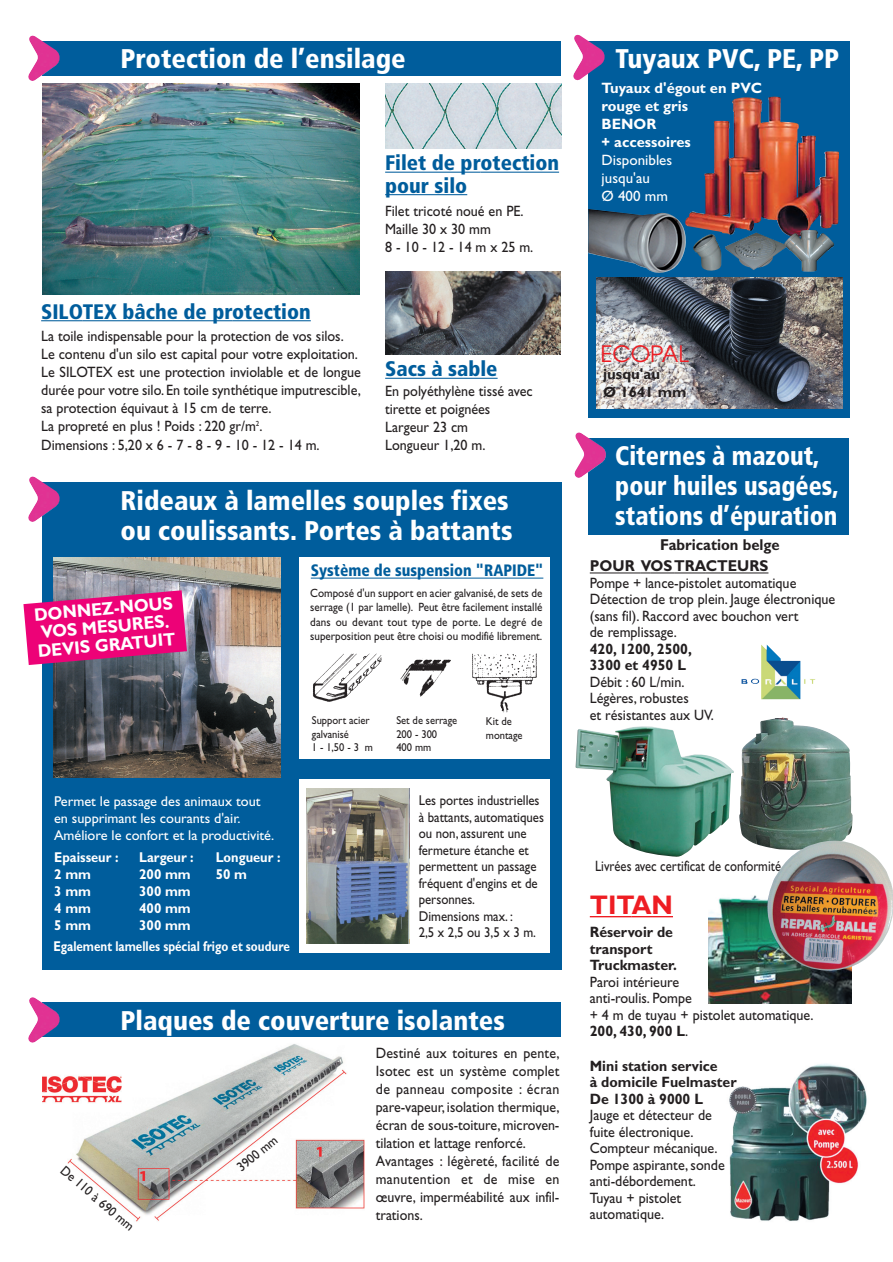
<style>
.page{position:relative;width:893px;height:1262px;background:#fff}
.page>*{position:absolute;margin:0;border:0;box-sizing:border-box;transform-origin:0 0}
.t1{font:900 condensed 27px/30px "Frutiger";color:#fff}
.t2{font:700 27px "Gill Sans";color:#ee1d23;scale:.94 1}
.t3{font:900 condensed 26.7px/30px "Frutiger";color:#fff;scale:.92 1}
.t4{font:22.5px "Avant Garde";color:#ee1d23}
.t5{font:900 condensed 21px/22.5px "Frutiger";color:#005d9c}
.t6{font:700 18.15px/18.1px "Gill Sans";color:#fff;scale:.94 1}
.t7{font:900 condensed 16.5px "Frutiger";color:#005d9c;scale:.95 1}
.t8{font:700 15.75px/21px "Gill Sans";color:#231f20;scale:.94 1}
.t9{font:15px/16.5px "Gill Sans";color:#231f20;scale:.94 1}
.t10{font:15px/18px "Gill Sans";color:#231f20;scale:.93 1}
.t11{font:700 15px/16.5px "Gill Sans";color:#231f20;scale:.94 1}
.t12{font:700 15px/18px "Gill Sans";color:#fff}
.t13{font:15px "Gill Sans";color:#231f20;scale:.84 1}
.t14{font:15px/18px "Gill Sans";color:#fff}
.t15{font:700 15px/18px "Gill Sans";color:#231f20}
.t16{font:14.25px/16.5px "Gill Sans";color:#231f20;scale:.9 1}
.t17{font:14.25px/17.1px "Gill Sans";color:#fff}
.t18{font:700 14.25px/17.1px "Gill Sans";color:#fff;scale:.9 1}
.t19{font:700 14.25px "Gill Sans";color:#fff;scale:.82 1}
.t20{font:13.5px "Gill Sans";color:#231f20;scale:.93 1}
.t21{font:12px/14.4px "Gill Sans";color:#231f20;text-align:justify;scale:.92 1}
.t22{font:11.4px/13.6px "Gill Sans";color:#231f20;scale:.92 1}
.s1{font-weight:700}
</style>
<div class="page">
<div style="left:588px;top:41px;width:262px;height:376px;background:#005d9c"></div>
<img style="left:573px;top:34px;width:31px;height:47px">
<div style="left:43px;top:482px;width:518px;height:487px;background:#005d9c"></div>
<img style="left:28px;top:476px;width:32px;height:47px">
<div style="left:588px;top:438px;width:260px;height:97px;background:#005d9c"></div>
<img style="left:574px;top:432px;width:32px;height:46px">
<img style="left:54px;top:558px;width:227px;height:220px">
<hr style="left:589px;top:572px;width:51px;height:1px;background:#231f20">
<svg style="left:640px;top:572px;width:34px;height:1px"></svg>
<hr style="left:674px;top:572px;width:31px;height:1px;background:#231f20">
<hr style="left:705px;top:572px;width:63px;height:1px;background:#231f20">
<svg style="left:23px;top:590px;width:164px;height:75px;background:#d82180"></svg>
<div style="left:299px;top:558px;width:251px;height:201px;background:#fff"></div>
<div style="left:299px;top:779px;width:251px;height:173px;background:#fff"></div>
<hr style="left:311px;top:577px;width:232px;height:1px;background:#005d9c">
<img style="left:472px;top:653px;width:65px;height:60px">
<img style="left:400px;top:659px;width:51px;height:38px">
<img style="left:313px;top:653px;width:69px;height:49px">
<img style="left:596px;top:277px;width:246px;height:131px">
<img style="left:739px;top:717px;width:113px;height:130px">
<img style="left:575px;top:726px;width:159px;height:131px">
<img style="left:686px;top:97px;width:153px;height:143px">
<img style="left:783px;top:230px;width:51px;height:42px">
<img style="left:693px;top:234px;width:28px;height:37px">
<img style="left:588px;top:209px;width:98px;height:64px">
<img style="left:755px;top:245px;width:31px;height:24px">
<img style="left:741px;top:644px;width:74px;height:55px">
<img style="left:307px;top:788px;width:102px;height:155px">
<hr style="left:41px;top:320px;width:42px;height:1px;background:#005d9c">
<hr style="left:83px;top:320px;width:149px;height:1px;background:#005d9c">
<hr style="left:232px;top:320px;width:79px;height:1px;background:#005d9c">
<img style="left:43px;top:84px;width:316px;height:210px">
<img style="left:385px;top:84px;width:176px;height:64px">
<div style="left:43px;top:41px;width:518px;height:34px;background:#005d9c"></div>
<hr style="left:385px;top:172px;width:95px;height:1px;background:#005d9c">
<hr style="left:480px;top:172px;width:79px;height:1px;background:#005d9c">
<hr style="left:385px;top:194px;width:82px;height:1px;background:#005d9c">
<img style="left:385px;top:271px;width:176px;height:83px">
<hr style="left:385px;top:378px;width:112px;height:1px;background:#005d9c">
<img style="left:28px;top:35px;width:32px;height:46px">
<div style="left:43px;top:1002px;width:518px;height:34px;background:#005d9c"></div>
<img style="left:28px;top:997px;width:32px;height:46px">
<img style="left:43px;top:1041px;width:322px;height:181px">
<hr style="left:590px;top:916px;width:41px;height:1px;background:#ee1d23">
<hr style="left:631px;top:916px;width:42px;height:1px;background:#ee1d23">
<img style="left:729px;top:1063px;width:138px;height:158px">
<img style="left:708px;top:895px;width:143px;height:108px">
<img style="left:766px;top:840px;width:126px;height:131px">
<h1 class="t1" style="left:121px;top:46px;width:287px">Protection de l’ensilage</h1>
<h3 class="t5" style="left:385px;top:153px;width:175px">Filet de protection pour silo</h3>
<h3 class="t5" style="left:41px;top:302px;width:271px">SILOTEX bâche de protection</h3>
<p class="t9" style="left:41px;top:328px;width:341px;line-height:18px">La toile indispensable pour la protection de vos silos.<br>Le contenu d'un silo est capital pour votre exploitation.<br>Le SILOTEX est une protection inviolable et de longue durée pour votre silo.En toile synthétique imputrescible, sa protection équivaut à 15 cm de terre.<br>La propreté en plus ! Poids : 220 gr/m<sup>2</sup>.</p>
<p class="t9" style="left:41px;top:439px;width:298px">Dimensions : 5,20 x 6 - 7 - 8 - 9 - 10 - 12 - 14 m.</p>
<p class="t9" style="left:385px;top:203px;width:159px;line-height:18px">Filet tricoté noué en PE.<br>Maille 30 x 30 mm<br>8 - 10 - 12 - 14 m x 25 m.</p>
<h3 class="t5" style="left:385px;top:359px;width:114px">Sacs à sable</h3>
<p class="t9" style="left:385px;top:384px;width:158px;line-height:18px">En polyéthylène tissé avec tirette et poignées<br>Largeur 23 cm<br>Longueur 1,20 m.</p>
<h1 class="t1" style="left:120px;top:488px;width:393px">Rideaux à lamelles souples fixes ou coulissants. Portes à battants</h1>
<p class="t7" style="left:311px;top:564px;width:246px">Système de suspension "RAPIDE"</p>
<p class="t6" style="left:34px;top:607px;width:150px;rotate:-5deg">DONNEZ-NOUS<br>VOS MESURES.<br>DEVIS GRATUIT</p>
<p class="t21" style="left:310px;top:587px;width:254px">Composé d'un support en acier galvanisé, de sets de serrage (1 par lamelle). Peut être facilement installé dans ou devant tout type de porte. Le degré de superposition peut être choisi ou modifié librement.</p>
<p class="t17" style="left:54px;top:794px;width:222px">Permet le passage des animaux tout en supprimant les courants d'air.<br>Améliore le confort et la productivité.</p>
<p class="t18" style="left:54px;top:850px;width:73px">Epaisseur :<br>2 mm<br>3 mm<br>4 mm<br>5 mm</p>
<p class="t18" style="left:216px;top:850px;width:73px">Longueur :<br>50 m</p>
<p class="t19" style="left:53px;top:941px;width:290px">Egalement lamelles spécial frigo et soudure</p>
<p class="t18" style="left:139px;top:850px;width:62px">Largeur :<br>200 mm<br>300 mm<br>400 mm<br>300 mm</p>
<p class="t22" style="left:312px;top:714px;width:68px">Support acier galvanisé<br>1 - 1,50 - 3 m</p>
<p class="t22" style="left:396px;top:714px;width:68px">Set de serrage<br>200 - 300<br>400 mm</p>
<p class="t22" style="left:486px;top:716px;width:41px">Kit de montage</p>
<p class="t16" style="left:419px;top:794px;width:141px">Les portes industrielles à battants, automatiques ou non, assurent une fermeture étanche et permettent un passage fréquent d'engins et de personnes.<br>Dimensions max. :<br>2,5 x 2,5 ou 3,5 x 3 m.</p>
<h1 class="t1" style="left:121px;top:1007px;width:386px">Plaques de couverture isolantes</h1>
<p class="t10" style="left:376px;top:1045px;width:199px">Destiné aux toitures en pente,<br>Isotec est un système complet de panneau composite : écran pare-vapeur, isolation thermique, écran de sous-toiture, microven&shy;tilation et lattage renforcé.<br>Avantages : légèreté, facilité de manutention et de mise en œuvre, imperméabilité aux infil&shy;trations.</p>
<p class="t20" style="left:236px;top:1164px;width:53px;rotate:-39deg">3900 mm</p>
<p class="t20" style="left:65px;top:1165px;width:100px;rotate:40deg">De 110 à 690 mm</p>
<h1 class="t1" style="left:615px;top:46px;width:225px">Tuyaux PVC, PE, PP</h1>
<p class="t12" style="left:601px;top:80px;width:162px">Tuyaux d'égout en PVC rouge et gris<br>BENOR<br>+ accessoires</p>
<p class="t14" style="left:601px;top:152px;width:72px">Disponibles jusqu'au<br>Ø 400 mm</p>
<h3 class="t4" style="left:600px;top:345px;width:90px">ECOPAL</h3>
<p class="t15" style="left:603px;top:366px;width:85px">jusqu'au<br>Ø 1641 mm</p>
<h2 class="t3" style="left:615px;top:443px;width:244px">Citernes à mazout, pour huiles usagées, stations d’épuration</h2>
<p class="t8" style="left:589px;top:536px;width:203px;text-indent:70px">Fabrication belge<br>POUR VOS TRACTEURS</p>
<p class="t9" style="left:589px;top:576px;width:263px">Pompe + lance-pistolet automatique Détection de trop plein. Jauge électronique (sans fil). Raccord avec bouchon vert<br>de remplissage.</p>
<p class="t11" style="left:589px;top:642px;width:110px">420, 1200, 2500,<br>3300 et 4950 L</p>
<p class="t9" style="left:589px;top:675px;width:133px">Débit : 60 L/min.<br>Légères, robustes<br>et résistantes aux UV.</p>
<p class="t13" style="left:595px;top:861px;width:226px">Livrées avec certificat de conformité.</p>
<h1 class="t2" style="left:590px;top:895px;width:90px">TITAN</h1>
<p class="t11" style="left:590px;top:925px;width:94px">Réservoir de transport<br>Truckmaster.</p>
<p class="t9" style="left:590px;top:975px;width:240px">Paroi intérieure<br>anti-roulis. Pompe<br>+ 4 m de tuyau + pistolet automatique.<br><span class="s1">200, 430, 900 L</span>.</p>
<p class="t11" style="left:589px;top:1058px;width:158px">Mini station service<br>à domicile Fuelmaster<br>De 1300 à 9000 L</p>
<p class="t9" style="left:589px;top:1108px;width:145px">Jauge et détecteur de fuite électronique.<br>Compteur mécanique.<br>Pompe aspirante, sonde anti-débordement.<br>Tuyau + pistolet automatique.</p>
</div>
